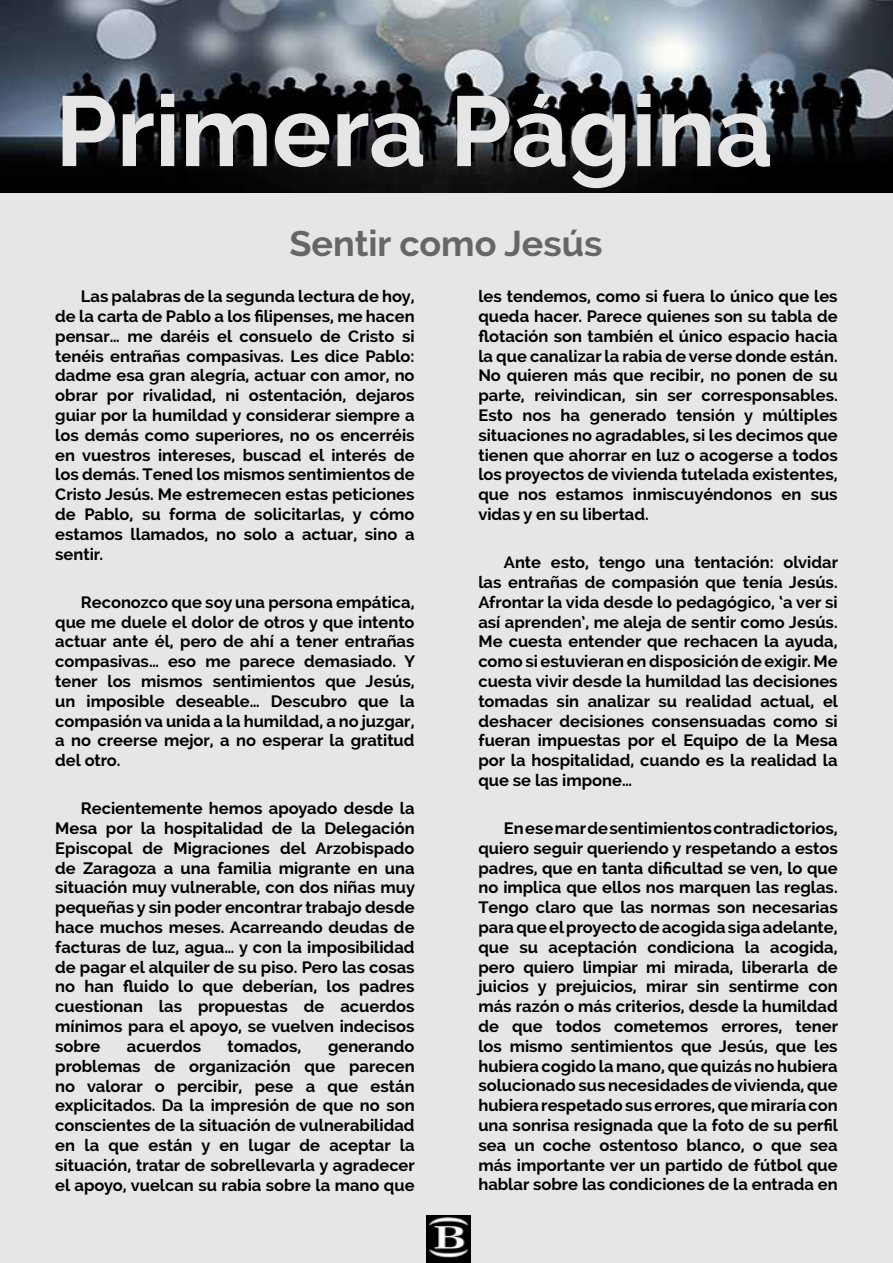
<style>
.page{position:relative;width:893px;height:1263px;background:#fff}
.page>*{position:absolute;margin:0;border:0;box-sizing:border-box;transform-origin:0 0}
.t1{font:700 99px "Raleway";color:#e6e6e6}
.t2{font:700 36px "Raleway";color:#666}
.t3{font:700 16.5px/19.8px "Raleway";color:#000;text-align:justify}
</style>
<div class="page">
<div style="left:0;top:184px;width:893px;height:1079px;background:#e6e6e6"></div>
<img style="left:0;top:0;width:893px;height:192px">
<img style="left:427px;top:1216px;width:44px;height:47px">
<h1 class="t1" style="left:55px;top:75px;width:719px">Primera Página</h1>
<h2 class="t2" style="left:289px;top:223px;width:315px">Sentir como Jesús</h2>
<p class="t3" style="left:55px;top:287px;width:361px;text-indent:26px">Las palabras de la segunda lectura de hoy, de la carta de Pablo a los filipenses, me hacen pensar… me daréis el consuelo de Cristo si tenéis entrañas compasivas. Les dice Pablo: dadme esa gran alegría, actuar con amor, no obrar por rivalidad, ni ostentación, dejaros guiar por la humildad y considerar siempre a los demás como superiores, no os encerréis en vuestros intereses, buscad el interés de los demás. Tened los mismos sentimientos de Cristo Jesús. Me estremecen estas peticiones de Pablo, su forma de solicitarlas, y cómo estamos llamados, no solo a actuar, sino a sentir.</p>
<p class="t3" style="left:55px;top:592px;width:361px;text-indent:26px">Reconozco que soy una persona empática, que me duele el dolor de otros y que intento actuar ante él, pero de ahí a tener entrañas compasivas… eso me parece demasiado. Y tener los mismos sentimientos que Jesús, un imposible deseable… Descubro que la compasión va unida a la humildad, a no juzgar, a no creerse mejor, a no esperar la gratitud del otro.</p>
<p class="t3" style="left:55px;top:799px;width:361px;text-indent:26px">Recientemente hemos apoyado desde la Mesa por la hospitalidad de la Delegación Episcopal de Migraciones del Arzobispado de Zaragoza a una familia migrante en una situación muy vulnerable, con dos niñas muy pequeñas y sin poder encontrar trabajo desde hace muchos meses. Acarreando deudas de facturas de luz, agua… y con la imposibilidad de pagar el alquiler de su piso. Pero las cosas no han fluido lo que deberían, los padres cuestionan las propuestas de acuerdos mínimos para el apoyo, se vuelven indecisos sobre</p>
<p class="t3" style="left:55px;top:1036px;width:361px;text-indent:273px">generando problemas de organización que parecen no valorar o percibir, pese a que están explicitados. Da la impresión de que no son conscientes de la situación de vulnerabilidad en la que están y en lugar de aceptar la situación, tratar de sobrellevarla y agradecer el apoyo, vuelcan su rabia sobre la mano que</p>
<p class="t3" style="left:127px;top:1036px;width:76px">acuerdos</p>
<p class="t3" style="left:228px;top:1036px;width:75px">tomados,</p>
<p class="t3" style="left:478px;top:287px;width:361px">les tendemos, como si fuera lo único que les queda hacer. Parece quienes son su tabla de flotación son también el único espacio hacia la que canalizar la rabia de verse donde están.<br>No quieren más que recibir, no ponen de su parte, reivindican, sin ser corresponsables.<br>Esto nos ha generado tensión y múltiples situaciones no agradables, si les decimos que tienen que ahorrar en luz o acogerse a todos los proyectos de vivienda tutelada existentes, que nos estamos inmiscuyéndonos en sus vidas y en su libertad.</p>
<p class="t3" style="left:478px;top:552px;width:361px;text-indent:26px">Ante esto, tengo una tentación: olvidar las entrañas de compasión que tenía Jesús.<br>Afrontar la vida desde lo pedagógico, ‘a ver si así aprenden’, me aleja de sentir como Jesús.<br>Me cuesta entender que rechacen la ayuda, como si estuvieran en disposición de exigir. Me cuesta vivir desde la humildad las decisiones tomadas sin analizar su realidad actual, el deshacer decisiones consensuadas como si fueran impuestas por el Equipo de la Mesa por la hospitalidad, cuando es la realidad la que se las impone…</p>
<p class="t3" style="left:478px;top:818px;width:361px;text-indent:26px">En ese mar de sentimientos contradictorios, quiero seguir queriendo y respetando a estos padres, que en tanta dificultad se ven, lo que no implica que ellos nos marquen las reglas.<br>Tengo claro que las normas son necesarias para que el proyecto de acogida siga adelante, que su aceptación condiciona la acogida, pero quiero limpiar mi mirada, liberarla de juicios y prejuicios, mirar sin sentirme con más razón o más criterios, desde la humildad de que todos cometemos errores, tener los mismo sentimientos que Jesús, que les hubiera cogido la mano, que quizás no hubiera solucionado sus necesidades de vivienda, que hubiera respetado sus errores, que miraría con una sonrisa resignada que la foto de su perfil sea un coche ostentoso blanco, o que sea más importante ver un partido de fútbol que hablar sobre las condiciones de la entrada en</p>
</div>
